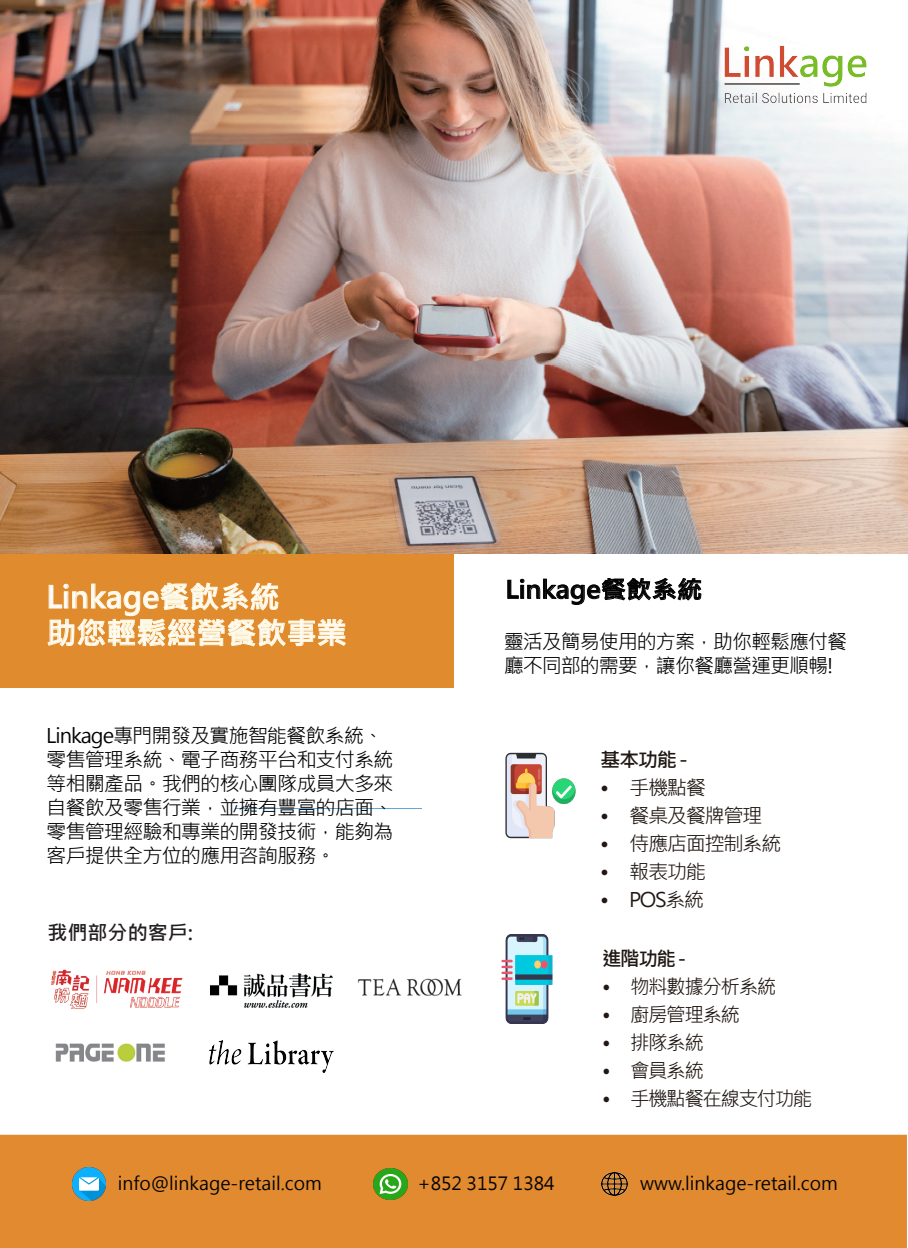
<style>
.page{position:relative;width:908px;height:1248px;background:#fff}
.page>*{position:absolute;margin:0;border:0;box-sizing:border-box;transform-origin:0 0}
.t1{font:700 30px/36px "Microsoft Jheng Hei";color:#fff}
.t2{font:700 24px "Microsoft Jheng Hei";color:#030303;scale:1.05 1}
.t3{font:20px/24px "Microsoft Jheng Hei";letter-spacing:-.05em;color:#030303}
.t4{font:20px "Microsoft Jheng Hei";letter-spacing:-.075em;color:#211814}
.t5{font:700 20px "Microsoft Jheng Hei";letter-spacing:-.075em;color:#211814}
.t6{font:700 20px "Microsoft Jheng Hei";color:#231f20}
.t7{font:18px "Microsoft Jheng Hei";color:#030303}
</style>
<div class="page">
<div style="left:0;top:1134px;width:906px;height:113px;background:#e18a2f"></div>
<div style="left:0;top:553px;width:453px;height:134px;background:#e18b2f"></div>
<svg style="left:47px;top:582px;width:299px;height:64px"></svg>
<svg style="left:507px;top:578px;width:194px;height:27px"></svg>
<img style="left:505px;top:752px;width:71px;height:87px">
<img style="left:501px;top:934px;width:52px;height:89px">
<img style="left:51px;top:969px;width:132px;height:40px">
<img style="left:210px;top:973px;width:122px;height:34px">
<img style="left:357px;top:978px;width:105px;height:18px">
<img style="left:55px;top:1043px;width:110px;height:19px">
<img style="left:210px;top:1040px;width:123px;height:32px">
<img style="left:373px;top:1168px;width:34px;height:31px">
<img style="left:601px;top:1171px;width:26px;height:24px">
<img style="left:0;top:0;width:907px;height:553px">
<img style="left:711px;top:20px;width:168px;height:108px">
<img style="left:72px;top:1167px;width:33px;height:33px">
<h1 class="t1" style="left:46px;top:579px;width:302px">Linkage餐飲系統<br>助您輕鬆經營餐飲事業</h1>
<p class="t3" style="left:46px;top:723px;width:348px">Linkage專門開發及實施智能餐飲系統、零售管理系統、電子商務平台和支付系統等相關產品。我們的核心團隊成員大多來自餐飲及零售行業，並擁有豐富的店面、零售管理經驗和專業的開發技術，能夠為客戶提供全方位的應用咨詢服務。</p>
<p class="t6" style="left:48px;top:919px;width:147px">我們部分的客戶:</p>
<p class="t2" style="left:505px;top:574px;width:189px">Linkage餐飲系統</p>
<p class="t3" style="left:503px;top:629px;width:344px">靈活及簡易使用的方案，助你輕鬆應付餐廳不同部的需要，讓你餐廳營運更順暢!</p>
<p class="t5" style="left:600px;top:747px;width:89px">基本功能 -</p>
<p class="t4" style="left:600px;top:775px;width:107px">• 手機點餐</p>
<p class="t4" style="left:600px;top:803px;width:164px">• 餐桌及餐牌管理</p>
<p class="t4" style="left:600px;top:831px;width:182px">• 侍應店面控制系統</p>
<p class="t4" style="left:600px;top:859px;width:107px">• 報表功能</p>
<p class="t4" style="left:600px;top:887px;width:105px">• POS系統</p>
<p class="t5" style="left:602px;top:946px;width:86px">進階功能 -</p>
<p class="t4" style="left:602px;top:974px;width:175px">• 物料數據分析系統</p>
<p class="t4" style="left:602px;top:1002px;width:139px">• 廚房管理系統</p>
<p class="t4" style="left:602px;top:1030px;width:103px">• 排隊系統</p>
<p class="t4" style="left:602px;top:1058px;width:103px">• 會員系統</p>
<p class="t4" style="left:602px;top:1086px;width:212px">• 手機點餐在線支付功能</p>
<p class="t7" style="left:118px;top:1171px;width:205px">info@linkage-retail.com</p>
<p class="t7" style="left:417px;top:1171px;width:139px">+852 3157 1384</p>
<p class="t7" style="left:640px;top:1171px;width:199px">www.linkage-retail.com</p>
</div>
